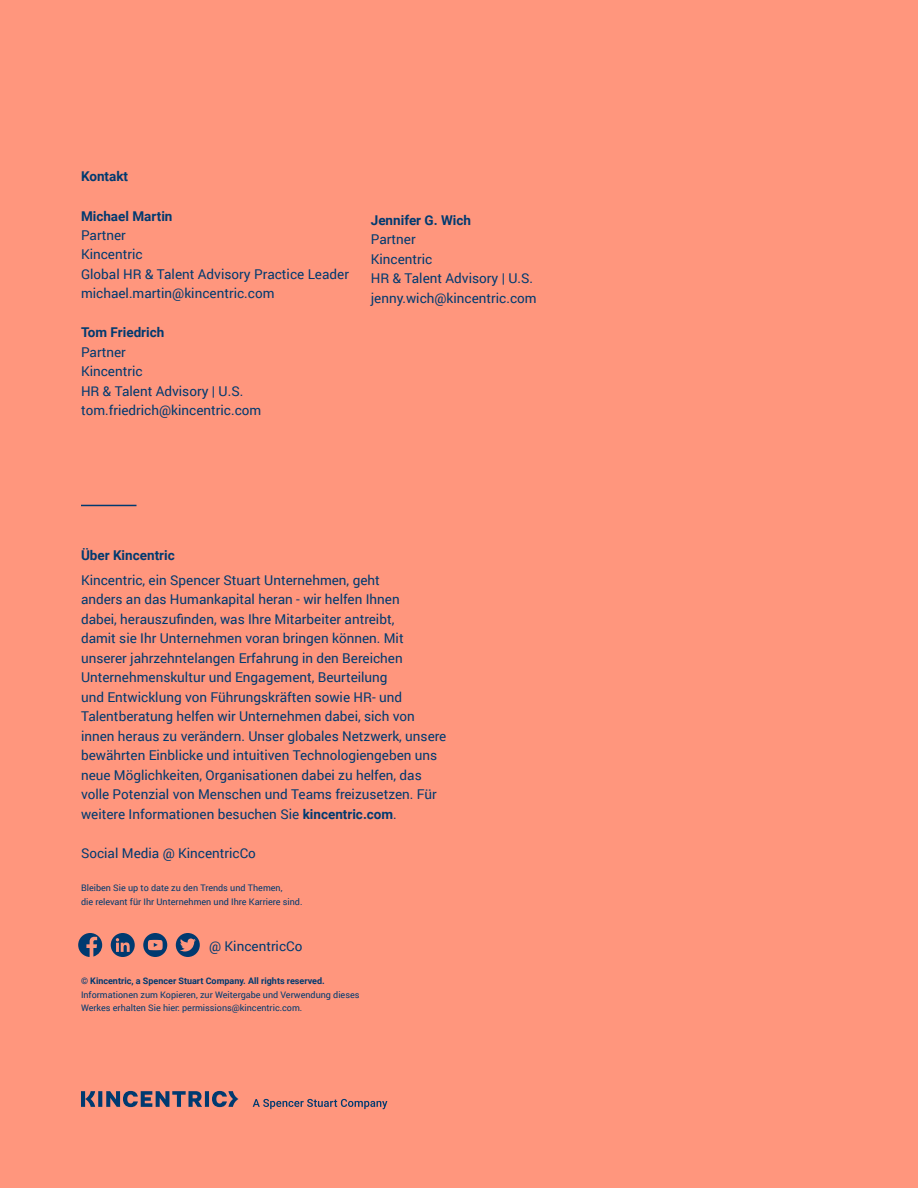
<style>
.page{position:relative;width:918px;height:1188px;background:#ff967d}
.page>*{position:absolute;margin:0;border:0;box-sizing:border-box;transform-origin:0 0}
.t1{font:13.5px/19.5px "Roboto";color:#003a70}
.t2{font:700 13.5px "Roboto";color:#003a70}
.t3{font:9px/13.5px "Roboto";color:#003a70}
.t4{font:700 9px "Roboto";color:#003a70}
.s1{font-weight:700}
</style>
<div class="page">
<svg style="left:81px;top:1091px;width:306px;height:18px"></svg>
<hr style="left:81px;top:505px;width:55px;height:1px;background:#003a70">
<svg style="left:143px;top:933px;width:24px;height:24px"></svg>
<svg style="left:176px;top:933px;width:24px;height:24px"></svg>
<svg style="left:111px;top:933px;width:24px;height:24px"></svg>
<svg style="left:78px;top:933px;width:24px;height:24px"></svg>
<p class="t2" style="left:81px;top:167px;width:49px">Kontakt</p>
<p class="t2" style="left:81px;top:206px;width:93px">Michael Martin</p>
<p class="t1" style="left:81px;top:225px;width:269px">Partner<br>Kincentric<br>Global HR &amp; Talent Advisory Practice Leader michael.martin@kincentric.com</p>
<p class="t2" style="left:81px;top:323px;width:85px">Tom Friedrich</p>
<p class="t1" style="left:81px;top:342px;width:182px">Partner<br>Kincentric<br>HR &amp; Talent Advisory | U.S. tom.friedrich@kincentric.com</p>
<p class="t2" style="left:371px;top:211px;width:102px">Jennifer G. Wich</p>
<p class="t1" style="left:371px;top:229px;width:167px">Partner<br>Kincentric<br>HR &amp; Talent Advisory | U.S. jenny.wich@kincentric.com</p>
<p class="t2" style="left:81px;top:545px;width:95px">Über Kincentric</p>
<p class="t1" style="left:81px;top:570px;width:367px">Kincentric, ein Spencer Stuart Unternehmen, geht<br>anders an das Humankapital heran - wir helfen Ihnen<br>dabei, herauszufinden, was Ihre Mitarbeiter antreibt,<br>damit sie Ihr Unternehmen voran bringen können. Mit unserer jahrzehntelangen Erfahrung in den Bereichen Unternehmenskultur und Engagement, Beurteilung<br>und Entwicklung von Führungskräften sowie HR- und Talentberatung helfen wir Unternehmen dabei, sich von innen heraus zu verändern. Unser globales Netzwerk, unsere bewährten Einblicke und intuitiven Technologiengeben uns neue Möglichkeiten, Organisationen dabei zu helfen, das volle Potenzial von Menschen und Teams freizusetzen. Für weitere Informationen besuchen Sie <span class="s1">kincentric.com</span>.</p>
<p class="t1" style="left:81px;top:843px;width:176px">Social Media @ KincentricCo</p>
<p class="t3" style="left:81px;top:881px;width:223px">Bleiben Sie up to date zu den Trends und Themen,<br>die relevant für Ihr Unternehmen und Ihre Karriere sind.</p>
<p class="t1" style="left:209px;top:936px;width:95px">@ KincentricCo</p>
<p class="t4" style="left:81px;top:974px;width:245px">© Kincentric, a Spencer Stuart Company. All rights reserved.</p>
<p class="t3" style="left:81px;top:987px;width:280px">Informationen zum Kopieren, zur Weitergabe und Verwendung dieses<br>Werkes erhalten Sie hier: permissions@kincentric.com.</p>
</div>
